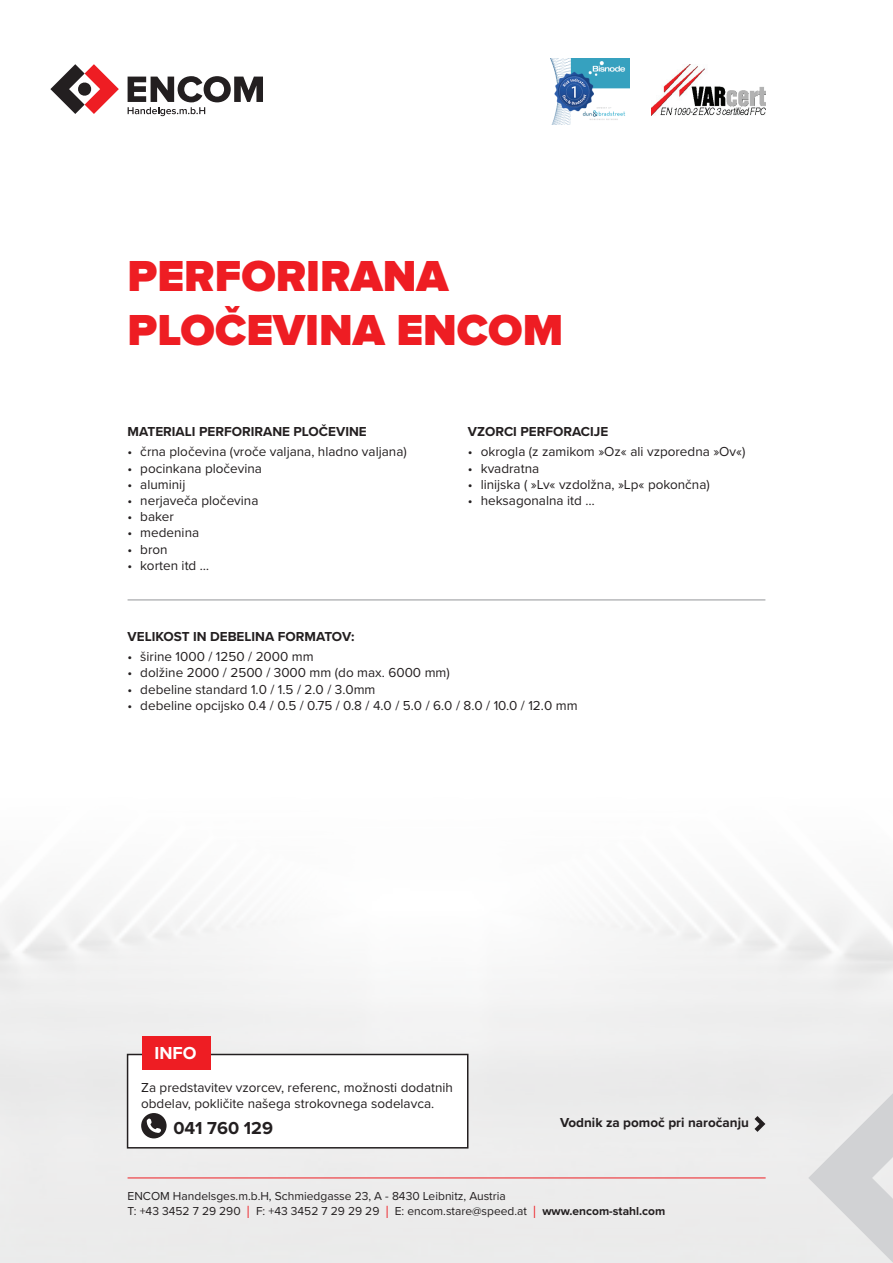
<style>
.page{position:relative;width:893px;height:1263px;background:#fff}
.page>*{position:absolute;margin:0;border:0;box-sizing:border-box;transform-origin:0 0}
.t1{font:900 45px/54px "Proxima Nova";color:#ee1d23}
.t2{font:700 18px "Proxima Nova";color:#231f20}
.t3{font:700 18px "Proxima Nova";color:#fff}
.t4{font:13.5px/16.2px "Proxima Nova";color:#231f20}
.t5{font:700 13.5px "Proxima Nova";color:#231f20}
.t6{font:12px/14.4px "Proxima Nova";color:#231f20}
.s1{font-family:"Segoe Pro";color:#ee1d23}
.s2{font-weight:700}
</style>
<div class="page">
<svg style="left:128px;top:76px;width:135px;height:40px"></svg>
<svg style="left:50px;top:64px;width:69px;height:50px"></svg>
<img style="left:0;top:896px;width:893px;height:367px">
<svg style="left:808px;top:1093px;width:85px;height:170px;background:#dfdfe0"></svg>
<hr style="left:128px;top:1177px;width:638px;height:1px;background:#ee1d23">
<img style="left:550px;top:59px;width:79px;height:66px">
<img style="left:651px;top:64px;width:114px;height:52px">
<svg style="left:754px;top:1116px;width:11px;height:16px"></svg>
<div style="left:128px;top:1054px;width:340px;height:94px;background:#fff"></div>
<div style="left:127px;top:1054px;width:341px;height:94px;border:2px solid #231f20"></div>
<div style="left:142px;top:1036px;width:68px;height:33px;background:#ee1d23"></div>
<svg style="left:141px;top:1113px;width:26px;height:25px"></svg>
<hr style="left:128px;top:599px;width:637px;height:1px;background:#939598">
<h1 class="t1" style="left:128px;top:250px;width:437px">PERFORIRANA<br>PLOČEVINA ENCOM</h1>
<p class="t5" style="left:128px;top:421px;width:241px">MATERIALI PERFORIRANE PLOČEVINE</p>
<p class="t4" style="left:128px;top:443px;width:281px">• črna pločevina (vroče valjana, hladno valjana)</p>
<p class="t4" style="left:128px;top:459px;width:136px">• pocinkana pločevina</p>
<p class="t4" style="left:128px;top:476px;width:59px">• aluminij</p>
<p class="t4" style="left:128px;top:492px;width:132px">• nerjaveča pločevina</p>
<p class="t4" style="left:128px;top:508px;width:48px">• baker</p>
<p class="t4" style="left:128px;top:524px;width:73px">• medenina</p>
<p class="t4" style="left:128px;top:540px;width:42px">• bron</p>
<p class="t4" style="left:128px;top:557px;width:83px">• korten itd …</p>
<p class="t5" style="left:468px;top:421px;width:142px">VZORCI PERFORACIJE</p>
<p class="t4" style="left:468px;top:443px;width:279px">• okrogla (z zamikom »Oz« ali vzporedna »Ov«)</p>
<p class="t4" style="left:468px;top:459px;width:73px">• kvadratna</p>
<p class="t4" style="left:468px;top:476px;width:243px">• linijska ( »Lv« vzdolžna, »Lp« pokončna)</p>
<p class="t4" style="left:468px;top:492px;width:128px">• heksagonalna itd …</p>
<p class="t5" style="left:128px;top:626px;width:229px">VELIKOST IN DEBELINA FORMATOV:</p>
<p class="t4" style="left:128px;top:648px;width:188px">• širine 1000 / 1250 / 2000 mm</p>
<p class="t4" style="left:128px;top:664px;width:324px">• dolžine 2000 / 2500 / 3000 mm (do max. 6000 mm)</p>
<p class="t4" style="left:128px;top:680px;width:249px">• debeline standard 1.0 / 1.5 / 2.0 / 3.0mm</p>
<p class="t4" style="left:128px;top:697px;width:451px">• debeline opcijsko 0.4 / 0.5 / 0.75 / 0.8 / 4.0 / 5.0 / 6.0 / 8.0 / 10.0 / 12.0 mm</p>
<h2 class="t3" style="left:154px;top:1039px;width:44px">INFO</h2>
<p class="t4" style="left:141px;top:1078px;width:313px">Za predstavitev vzorcev, referenc, možnosti dodatnih obdelav, pokličite našega strokovnega sodelavca.</p>
<h2 class="t2" style="left:173px;top:1114px;width:101px">041 760 129</h2>
<p class="t5" style="left:560px;top:1113px;width:190px">Vodnik za pomoč pri naročanju</p>
<p class="t6" style="left:128px;top:1188px;width:539px">ENCOM Handelsges.m.b.H, Schmiedgasse 23, A - 8430 Leibnitz, Austria<br>T: +43 3452 7 29 290 <span class="s1">|</span> F: +43 3452 7 29 29 29 <span class="s1">|</span> E: encom.stare@speed.at <span class="s1">|</span> <span class="s2">www.encom-stahl.com</span></p>
</div>
